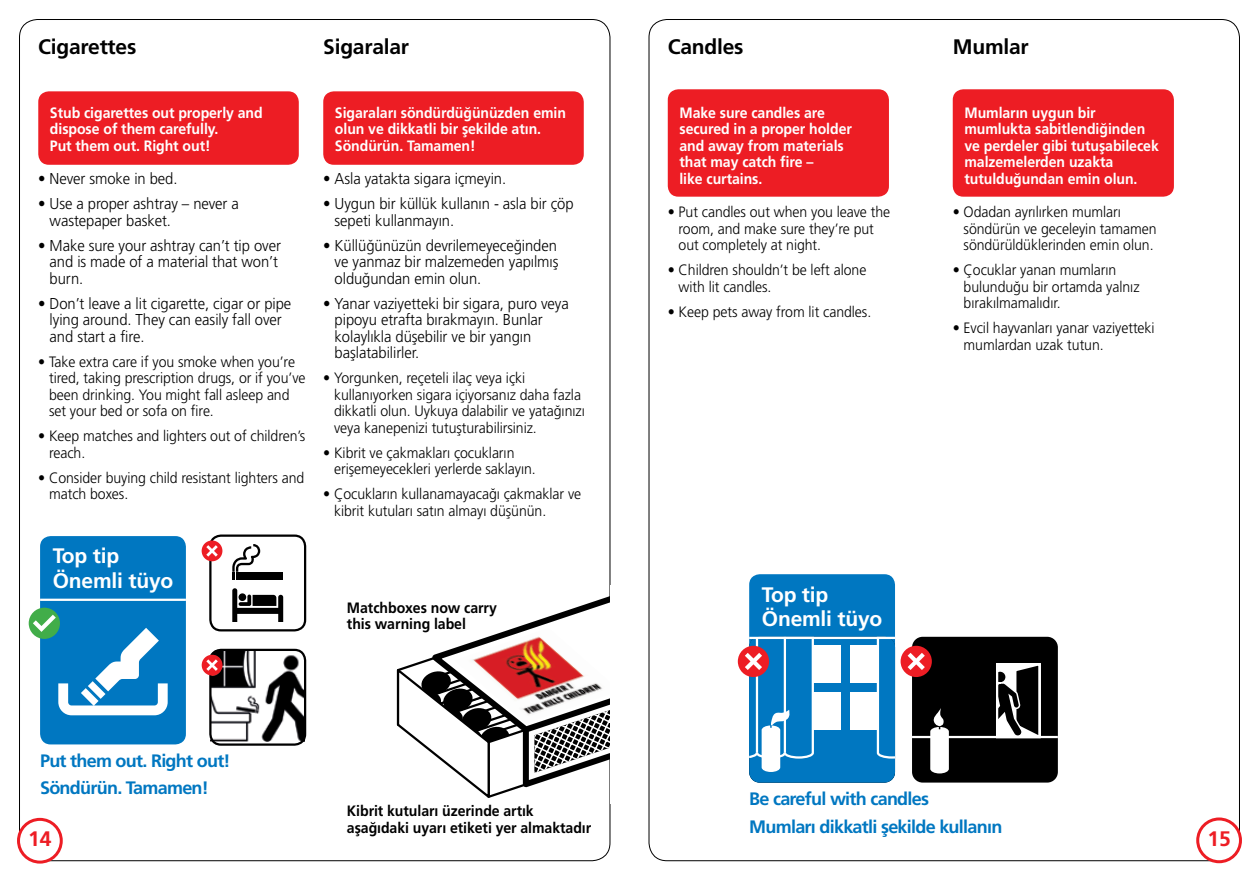
<style>
.page{position:relative;width:1259px;height:893px;background:#fff}
.page>*{position:absolute;margin:0;border:0;box-sizing:border-box;transform-origin:0 0}
.t1{font:700 21px "Frutiger CE";letter-spacing:-.01em;color:#fff}
.t2{font:700 21px "Frutiger";letter-spacing:-.01em;color:#000}
.t3{font:700 21px "Frutiger CE";letter-spacing:-.01em;color:#000}
.t4{font:700 21px "Frutiger";letter-spacing:-.01em;color:#fff}
.t5{font:700 21px "Frutiger";color:#ed1d24}
.t6{font:700 18px "Frutiger CE";letter-spacing:-.04em;color:#0077c1}
.t7{font:700 18px "Frutiger";letter-spacing:-.04em;color:#0077c1}
.t8{font:300 15.75px/16.5px "Frutiger CE";letter-spacing:-.005em;color:#000;scale:.94 1}
.t9{font:300 15px/16.5px "Frutiger CE";letter-spacing:-.005em;color:#000;scale:.94 1}
.t10{font:300 15px/16.5px "Frutiger";letter-spacing:-.005em;color:#000;scale:.94 1}
.t11{font:700 15px/16.5px "Frutiger CE";letter-spacing:-.005em;color:#fff;scale:.94 1}
.t12{font:700 15px/16.5px "Frutiger";letter-spacing:-.005em;color:#fff;scale:.94 1}
.t13{font:700 15px/16.5px "Frutiger CE";letter-spacing:-.005em;color:#000;scale:.94 1}
.t14{font:700 15px/16.5px "Frutiger";letter-spacing:-.005em;color:#000;scale:.94 1}
</style>
<div class="page">
<svg style="left:396px;top:602px;width:214px;height:199px"></svg>
<div style="left:668px;top:89px;width:221px;height:108px;background:#ed1d24;border-radius:11px"></div>
<div style="left:749px;top:574px;width:146px;height:209px;background:#0077c1;border-radius:11px"></div>
<div style="left:850px;top:646px;width:37px;height:37px;background:#fff"></div>
<div style="left:803px;top:646px;width:37px;height:37px;background:#fff"></div>
<div style="left:850px;top:692px;width:37px;height:38px;background:#fff"></div>
<div style="left:803px;top:692px;width:37px;height:38px;background:#fff"></div>
<svg style="left:875px;top:639px;width:20px;height:120px"></svg>
<hr style="left:749px;top:637px;width:146px;height:2px;background:#fff">
<div style="left:738px;top:646px;width:31px;height:31px;background:#ed1d24;border-radius:50%"></div>
<svg style="left:745px;top:637px;width:70px;height:135px"></svg>
<div style="left:38px;top:91px;width:261px;height:74px;background:#ed1d24;border-radius:11px"></div>
<div style="left:40px;top:536px;width:146px;height:208px;background:#0077c1;border-radius:11px"></div>
<hr style="left:40px;top:599px;width:146px;height:2px;background:#fff">
<div style="left:29px;top:608px;width:31px;height:31px;background:#41ad49;border-radius:50%"></div>
<svg style="left:33px;top:615px;width:135px;height:100px"></svg>
<div style="left:912px;top:637px;width:146px;height:146px;background:#000;border-radius:11px"></div>
<div style="left:900px;top:646px;width:32px;height:31px;background:#ed1d24;border-radius:50%"></div>
<svg style="left:907px;top:653px;width:151px;height:120px"></svg>
<div style="left:209px;top:534px;width:97px;height:97px;border:2px solid #000;border-radius:11px"></div>
<div style="left:202px;top:540px;width:20px;height:21px;background:#ed1d24;border-radius:50%"></div>
<svg style="left:206px;top:545px;width:12px;height:12px"></svg>
<svg style="left:232px;top:544px;width:28px;height:36px"></svg>
<svg style="left:232px;top:588px;width:51px;height:34px"></svg>
<div style="left:240px;top:573px;width:43px;height:7px;background:#000"></div>
<img style="left:210px;top:650px;width:94px;height:91px">
<div style="left:209px;top:649px;width:97px;height:97px;border:2px solid #000;border-radius:11px"></div>
<div style="left:202px;top:655px;width:20px;height:20px;background:#ed1d24;border-radius:50%"></div>
<svg style="left:206px;top:659px;width:12px;height:12px"></svg>
<div style="left:17px;top:818px;width:46px;height:46px;border:3px solid #ed1d24;border-radius:50%"></div>
<div style="left:1196px;top:817px;width:46px;height:46px;border:3px solid #ed1d24;border-radius:50%"></div>
<div style="left:323px;top:91px;width:261px;height:74px;background:#ed1d24;border-radius:11px"></div>
<div style="left:952px;top:89px;width:222px;height:108px;background:#ed1d24;border-radius:11px"></div>
<h1 class="t2" style="left:38px;top:34px;width:100px">Cigarettes</h1>
<p class="t12" style="left:50px;top:104px;width:228px">Stub cigarettes out properly and dispose of them carefully.<br>Put them out. Right out!</p>
<p class="t8" style="left:38px;top:170px;width:150px">• Never smoke in bed.</p>
<p class="t8" style="left:50px;top:195px;width:203px;text-indent:-11px">• Use a proper ashtray – never a wastepaper basket.</p>
<p class="t8" style="left:50px;top:237px;width:247px;text-indent:-11px">• Make sure your ashtray can’t tip over and is made of a material that won’t burn.</p>
<p class="t8" style="left:50px;top:295px;width:258px;text-indent:-11px">• Don’t leave a lit cigarette, cigar or pipe lying around. They can easily fall over and start a fire.</p>
<p class="t10" style="left:49px;top:353px;width:274px;text-indent:-11px">• Take extra care if you smoke when you’re tired, taking prescription drugs, or if you’ve been drinking. You might fall asleep and set your bed or sofa on fire.</p>
<p class="t10" style="left:49px;top:428px;width:274px;text-indent:-11px">• Keep matches and lighters out of children’s reach.</p>
<p class="t10" style="left:49px;top:469px;width:273px;text-indent:-11px">• Consider buying child resistant lighters and match boxes.</p>
<h1 class="t4" style="left:53px;top:544px;width:68px">Top tip</h1>
<h1 class="t1" style="left:53px;top:568px;width:122px">Önemli tüyo</h1>
<h1 class="t3" style="left:323px;top:34px;width:87px">Sigaralar</h1>
<p class="t11" style="left:335px;top:104px;width:247px">Sigaraları söndürdüğünüzden emin olun ve dikkatli bir şekilde atın.<br>Söndürün. Tamamen!</p>
<p class="t8" style="left:323px;top:170px;width:196px">• Asla yatakta sigara içmeyin.</p>
<p class="t8" style="left:335px;top:195px;width:256px;text-indent:-11px">• Uygun bir küllük kullanın - asla bir çöp sepeti kullanmayın.</p>
<p class="t8" style="left:335px;top:237px;width:240px;text-align:justify;text-indent:-11px">• Küllüğünüzün devrilemeyeceğinden ve yanmaz bir malzemeden yapılmış olduğundan emin olun.</p>
<p class="t8" style="left:335px;top:295px;width:251px;text-indent:-11px">• Yanar vaziyetteki bir sigara, puro veya pipoyu etrafta bırakmayın. Bunlar kolaylıkla düşebilir ve bir yangın başlatabilirler.</p>
<p class="t9" style="left:334px;top:369px;width:268px;text-indent:-11px">• Yorgunken, reçeteli ilaç veya içki kullanıyorken sigara içiyorsanız daha fazla dikkatli olun. Uykuya dalabilir ve yatağınızı veya kanepenizi tutuşturabilirsiniz.</p>
<p class="t9" style="left:334px;top:444px;width:216px;text-indent:-11px">• Kibrit ve çakmakları çocukların erişemeyecekleri yerlerde saklayın.</p>
<p class="t9" style="left:334px;top:485px;width:264px;text-indent:-11px">• Çocukların kullanamayacağı çakmaklar ve kibrit kutuları satın almayı düşünün.</p>
<p class="t14" style="left:347px;top:599px;width:161px">Matchboxes now carry this warning label</p>
<p class="t7" style="left:40px;top:750px;width:192px">Put them out. Right out!</p>
<h1 class="t2" style="left:668px;top:34px;width:77px">Candles</h1>
<p class="t12" style="left:679px;top:104px;width:185px">Make sure candles are secured in a proper holder and away from materials that may catch fire –<br>like curtains.</p>
<p class="t9" style="left:678px;top:203px;width:227px;text-indent:-11px">• Put candles out when you leave the room, and make sure they’re put out completely at night.</p>
<p class="t9" style="left:678px;top:261px;width:201px;text-indent:-11px">• Children shouldn’t be left alone with lit candles.</p>
<p class="t9" style="left:668px;top:303px;width:218px">• Keep pets away from lit candles.</p>
<h1 class="t3" style="left:952px;top:34px;width:77px">Mumlar</h1>
<p class="t11" style="left:964px;top:104px;width:208px">Mumların uygun bir mumlukta sabitlendiğinden ve perdeler gibi tutuşabilecek malzemelerden uzakta tutulduğundan emin olun.</p>
<p class="t9" style="left:963px;top:203px;width:207px;text-indent:-11px">• Odadan ayrılırken mumları söndürün ve geceleyin tamamen söndürüldüklerinden emin olun.</p>
<p class="t9" style="left:963px;top:261px;width:189px;text-indent:-11px">• Çocuklar yanan mumların bulunduğu bir ortamda yalnız bırakılmamalıdır.</p>
<p class="t9" style="left:963px;top:319px;width:205px;text-indent:-11px">• Evcil hayvanları yanar vaziyetteki mumlardan uzak tutun.</p>
<h1 class="t4" style="left:762px;top:582px;width:68px">Top tip</h1>
<h1 class="t1" style="left:762px;top:606px;width:122px">Önemli tüyo</h1>
<p class="t6" style="left:40px;top:777px;width:170px">Söndürün. Tamamen!</p>
<p class="t7" style="left:749px;top:788px;width:181px">Be careful with candles</p>
<p class="t13" style="left:347px;top:803px;width:261px">Kibrit kutuları üzerinde artık aşağıdaki uyarı etiketi yer almaktadır</p>
<p class="t6" style="left:749px;top:815px;width:255px">Mumları dikkatli şekilde kullanın</p>
<h1 class="t5" style="left:28px;top:827px;width:25px">14</h1>
<h1 class="t5" style="left:1207px;top:826px;width:25px">15</h1>
</div>
